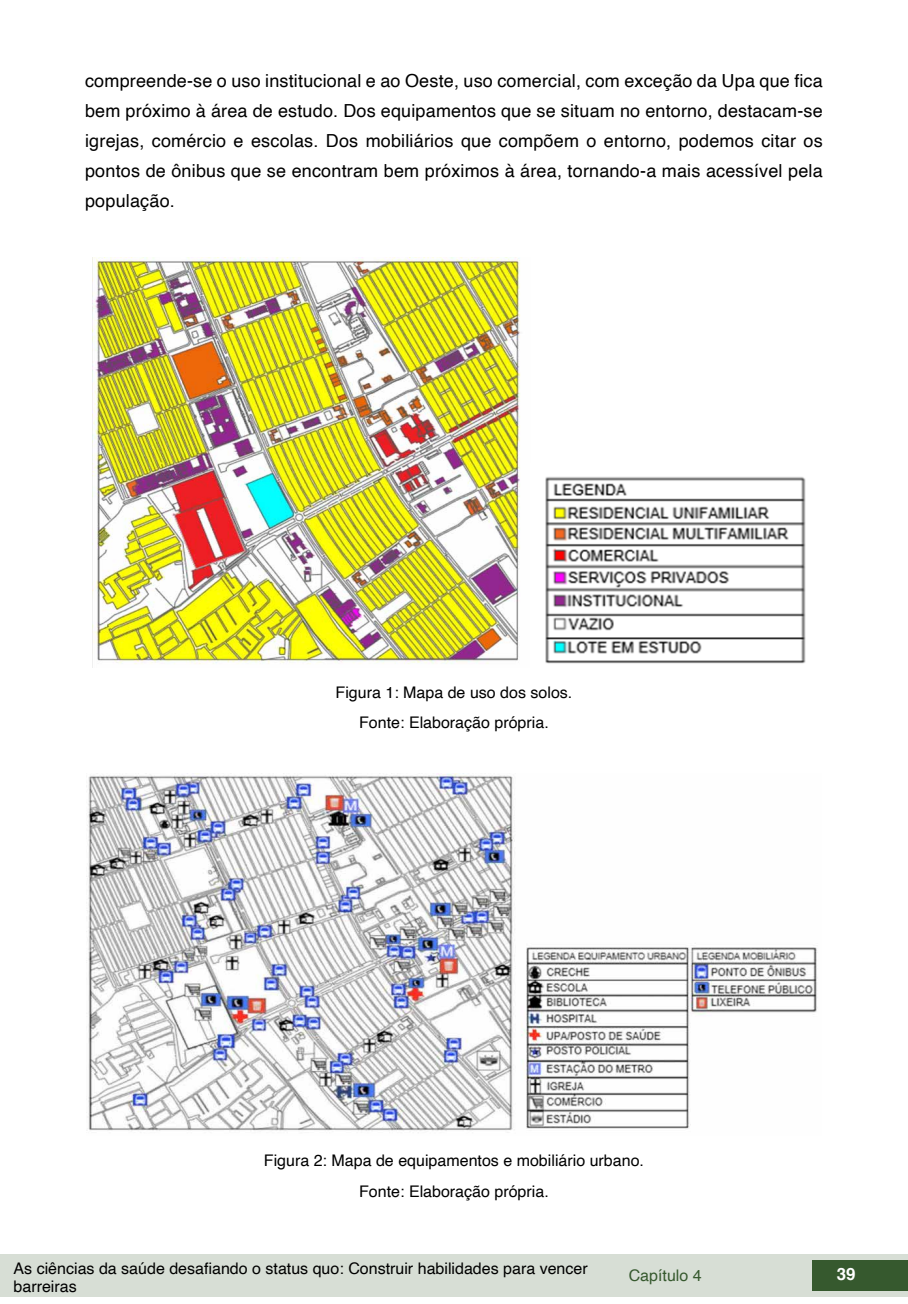
<style>
.page{position:relative;width:908px;height:1304px;background:#fff}
.page>*{position:absolute;margin:0;border:0;box-sizing:border-box;transform-origin:0 0}
.t1{font:18px/30px "Helvetica";letter-spacing:.01em;color:#000;text-align:justify}
.t2{font:700 16.8px "Helvetica";color:#fff}
.t3{font:16px/30.6px "Helvetica";color:#000;text-align:center}
.t4{font:16px "Helvetica";color:#36592e}
</style>
<div class="page">
<div style="left:0;top:1254px;width:906px;height:43px;background:#d7ded5"></div>
<div style="left:812px;top:1261px;width:95px;height:30px;background:#36592e"></div>
<img style="left:92px;top:257px;width:428px;height:410px">
<img style="left:545px;top:477px;width:261px;height:187px">
<img style="left:86px;top:773px;width:731px;height:360px">
<p class="t1" style="left:85px;top:66px;width:738px">compreende-se o uso institucional e ao Oeste, uso comercial, com exceção da Upa que fica bem próximo à área de estudo. Dos equipamentos que se situam no entorno, destacam-se igrejas, comércio e escolas. Dos mobiliários que compõem o entorno, podemos citar os pontos de ônibus que se encontram bem próximos à área, tornando-a mais acessível pela população.</p>
<p class="t3" style="left:335px;top:677px;width:238px">Figura 1: Mapa de uso dos solos.<br>Fonte: Elaboração própria.</p>
<p class="t3" style="left:264px;top:1146px;width:381px">Figura 2: Mapa de equipamentos e mobiliário urbano.<br>Fonte: Elaboração própria.</p>
<p class="t3" style="left:14px;top:1260px;width:575px;line-height:18.2px;text-align:left">As ciências da saúde desafiando o status quo: Construir habilidades para vencer barreiras</p>
<p class="t4" style="left:628px;top:1263px;width:74px">Capítulo 4</p>
<p class="t2" style="left:836px;top:1261px;width:20px">39</p>
</div>
